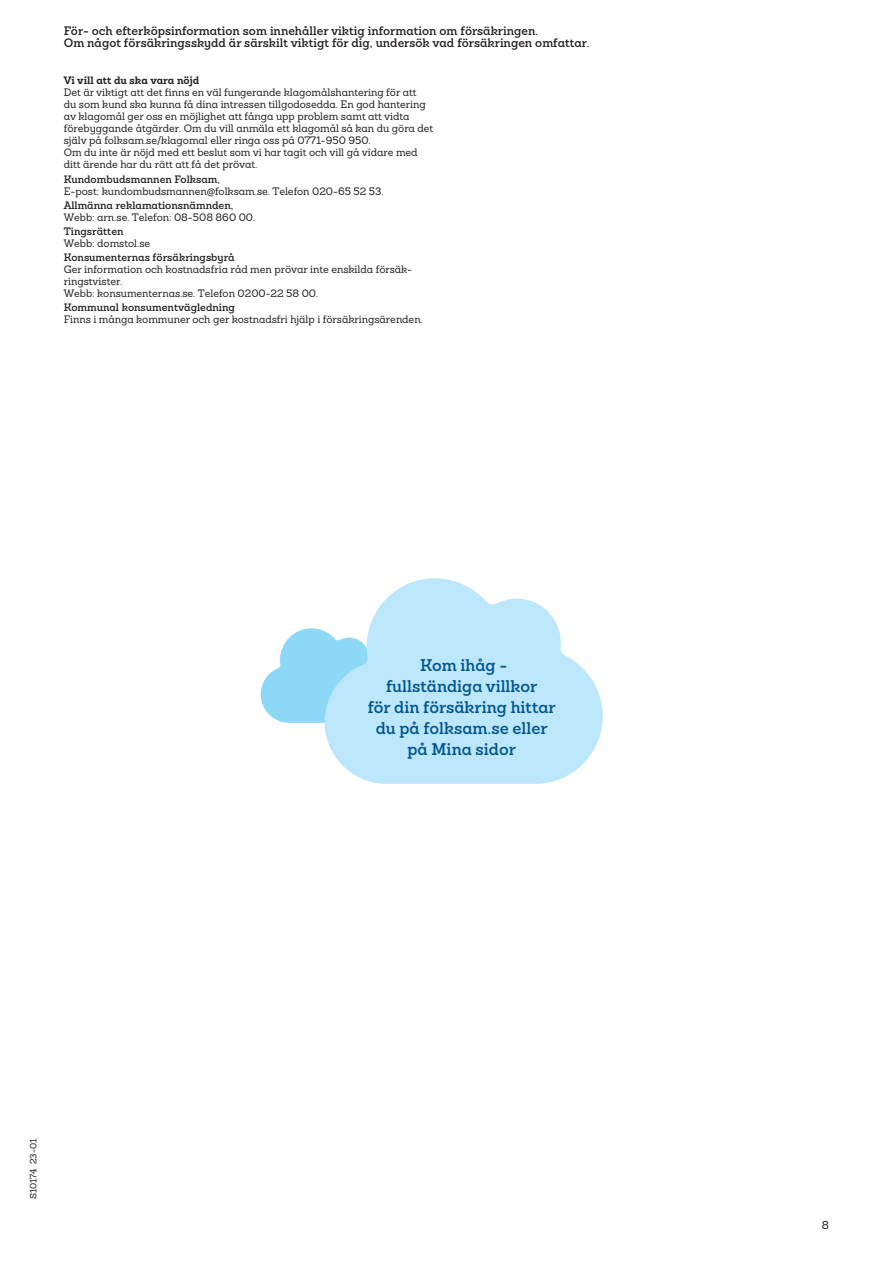
<style>
.page{position:relative;width:893px;height:1263px;background:#fff}
.page>*{position:absolute;margin:0;border:0;box-sizing:border-box;transform-origin:0 0}
.Rubrik_5_11_14_utan{font:600 16.5px/21px "Sanchez Folksam";color:#00548e;text-align:center}
.t1{font:600 12px/12.8px "Sanchez Folksam";color:#231f20}
.t2{font:500 11.25px "Sanchez Folksam";color:#231f20}
.Om_försäkringen_bröd{font:500 10.5px/12px "Sanchez Folksam";letter-spacing:-.005em;color:#231f20}
.Om_försäkringen_rubr{font:600 10.5px "Sanchez Folksam";color:#231f20}
.Info_Rubrik_7_8_5{font:700 10.5px "Sanchez Folksam";color:#231f20}
.Trycksaksnummer{font:500 9px "Sanchez Folksam";color:#231f20}
</style>
<div class="page">
<svg style="left:261px;top:628px;width:64px;height:95px"></svg>
<svg style="left:325px;top:578px;width:278px;height:206px;fill:#bce6fa"></svg>
<p class="t1" style="left:64px;top:24px;width:527px">För- och efterköpsinformation som innehåller viktig information om försäkringen.<br>Om något försäkringsskydd är särskilt viktigt för dig, undersök vad försäkringen omfattar.</p>
<p class="Info_Rubrik_7_8_5" style="left:64px;top:73px;width:137px">Vi vill att du ska vara nöjd</p>
<p class="Om_försäkringen_bröd" style="left:64px;top:87px;width:371px">Det är viktigt att det finns en väl fungerande klagomålshantering för att<br>du som kund ska kunna få dina intressen tillgodosedda. En god hantering av klagomål ger oss en möjlighet att fånga upp problem samt att vidta förebyggande åtgärder. Om du vill anmäla ett klagomål så kan du göra det själv på folksam.se/klagomal eller ringa oss på 0771-950 950.</p>
<p class="Om_försäkringen_bröd" style="left:64px;top:147px;width:355px">Om du inte är nöjd med ett beslut som vi har tagit och vill gå vidare med ditt ärende har du rätt att få det prövat.</p>
<p class="Om_försäkringen_rubr" style="left:64px;top:172px;width:158px">Kundombudsmannen Folksam,</p>
<p class="Om_försäkringen_bröd" style="left:64px;top:185px;width:322px">E-post: kundombudsmannen@folksam.se. Telefon 020-65 52 53.</p>
<p class="Om_försäkringen_rubr" style="left:64px;top:198px;width:171px">Allmänna reklamationsnämnden,</p>
<p class="Om_försäkringen_bröd" style="left:64px;top:211px;width:193px">Webb: arn.se. Telefon: 08-508 860 00.</p>
<p class="Om_försäkringen_rubr" style="left:64px;top:224px;width:61px">Tingsrätten</p>
<p class="Om_försäkringen_bröd" style="left:64px;top:237px;width:88px">Webb: domstol.se</p>
<p class="Om_försäkringen_rubr" style="left:64px;top:250px;width:172px">Konsumenternas försäkringsbyrå</p>
<p class="Om_försäkringen_bröd" style="left:64px;top:263px;width:350px">Ger information och kostnadsfria råd men prövar inte enskilda försäk&shy;ringstvister.</p>
<p class="Om_försäkringen_bröd" style="left:64px;top:287px;width:256px">Webb: konsumenternas.se. Telefon 0200-22 58 00.</p>
<p class="Om_försäkringen_rubr" style="left:64px;top:300px;width:173px">Kommunal konsumentvägledning</p>
<p class="Om_försäkringen_bröd" style="left:64px;top:313px;width:361px">Finns i många kommuner och ger kostnadsfri hjälp i försäkringsärenden.</p>
<p class="Rubrik_5_11_14_utan" style="left:386px;top:654px;width:153px">Kom ihåg - fullständiga villkor</p>
<p class="Rubrik_5_11_14_utan" style="left:368px;top:696px;width:190px">för din försäkring hittar</p>
<p class="Rubrik_5_11_14_utan" style="left:376px;top:717px;width:174px">du på folksam.se eller</p>
<p class="Rubrik_5_11_14_utan" style="left:407px;top:738px;width:110px">på Mina sidor</p>
<p class="Trycksaksnummer" style="left:27px;top:1199px;width:62px;rotate:-90deg">S10174 23-01</p>
<p class="t2" style="left:822px;top:1218px;width:9px">8</p>
</div>
